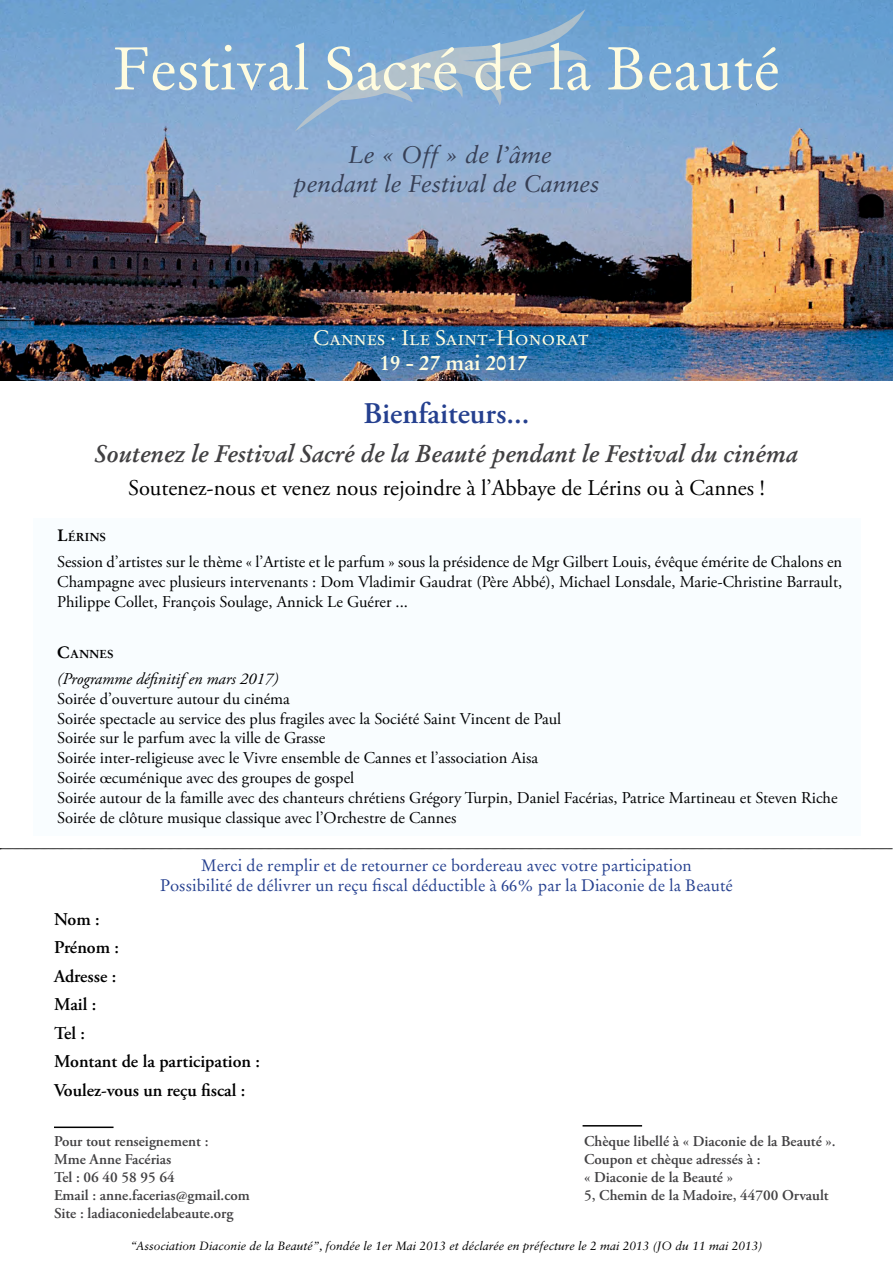
<style>
.page{position:relative;width:893px;height:1263px;background:#fff}
.page>*{position:absolute;margin:0;border:0;box-sizing:border-box;transform-origin:0 0}
.t1{font:60px "Stempel Garamond LT Std";color:#fffcdf}
.t2{font:600 30px "Adobe Garamond Pro";color:#25408f}
.t3{font:italic 700 24px "Stempel Garamond LT Std";color:#414042}
.t4{font:italic 24px/28.8px "Sabon LT Std";color:#373f55;text-align:center}
.t5{font:22.5px "Adobe Garamond Pro";color:#000}
.t6{font:21px "Stempel Garamond LT Std";color:#fffce0}
.t7{font:700 21px "Stempel Garamond LT Std";color:#fffce0}
.t8{font:600 18px/28.5px "Adobe Garamond Pro";color:#000}
.t9{font:16.5px/19.8px "Adobe Garamond Pro";color:#000;text-align:justify}
.t10{font:16.5px/19.8px "Stempel Garamond LT Std";color:#25408f;text-align:center}
.t11{font:italic 16.5px "Adobe Garamond Pro";color:#000}
.t12{font:600 15px/18px "Adobe Garamond Pro";color:#414042}
.t13{font:italic 12px "Sabon LT Std";color:#000}
.t14{font:700 11.55px "Stempel Garamond LT Std";color:#000}
.s1{font-size:16.5px}
</style>
<div class="page">
<div style="left:33px;top:518px;width:827px;height:318px;background:#f9fdff"></div>
<img style="left:0;top:0;width:893px;height:381px">
<svg style="left:295px;top:9px;width:293px;height:122px;background:#84acd1"></svg>
<svg style="left:0;top:848px;width:893px;height:1px"></svg>
<hr style="left:54px;top:1126px;width:60px;height:2px;background:#000">
<hr style="left:583px;top:1125px;width:59px;height:1px;background:#000">
<h1 class="t1" style="left:113px;top:33px;width:668px">Festival Sacré de la Beauté</h1>
<h3 class="t4" style="left:293px;top:140px;width:307px">Le « Off » de l’âme<br>pendant le Festival de Cannes</h3>
<p class="t6" style="left:313px;top:325px;width:277px">Cannes . Ile Saint-Honorat</p>
<p class="t7" style="left:379px;top:350px;width:150px">19 - 27 mai 2017</p>
<h2 class="t2" style="left:364px;top:396px;width:167px">Bienfaiteurs...</h2>
<h3 class="t3" style="left:95px;top:439px;width:705px">Soutenez le Festival Sacré de la Beauté pendant le Festival du cinéma</h3>
<h3 class="t5" style="left:128px;top:474px;width:638px">Soutenez-nous et venez nous rejoindre à l’Abbaye de Lérins ou à Cannes !</h3>
<p class="t14" style="left:57px;top:530px;width:50px"><span class="s1">L</span>ÉRINS</p>
<p class="t9" style="left:57px;top:552px;width:786px">Session d’artistes sur le thème « l’Artiste et le parfum » sous la présidence de Mgr Gilbert Louis, évêque émérite de Chalons en Champagne avec plusieurs intervenants : Dom Vladimir Gaudrat (Père Abbé), Michael Lonsdale, Marie-Christine Barrault, Philippe Collet, François Soulage, Annick Le Guérer ...</p>
<p class="t14" style="left:57px;top:647px;width:58px"><span class="s1">C</span>ANNES</p>
<p class="t11" style="left:57px;top:669px;width:223px">(Programme définitif en mars 2017)</p>
<p class="t9" style="left:57px;top:689px;width:782px;text-align:left">Soirée d’ouverture autour du cinéma<br>Soirée spectacle au service des plus fragiles avec la Société Saint Vincent de Paul<br>Soirée sur le parfum avec la ville de Grasse<br>Soirée inter-religieuse avec le Vivre ensemble de Cannes et l’association Aisa<br>Soirée œcuménique avec des groupes de gospel<br>Soirée autour de la famille avec des chanteurs chrétiens Grégory Turpin, Daniel Facérias, Patrice Martineau et Steven Riche Soirée de clôture musique classique avec l’Orchestre de Cannes</p>
<p class="t10" style="left:160px;top:856px;width:574px">Merci de remplir et de retourner ce bordereau avec votre participation<br>Possibilité de délivrer un reçu fiscal déductible à 66% par la Diaconie de la Beauté</p>
<p class="t8" style="left:54px;top:905px;width:208px">Nom :<br>Prénom :<br>Adresse :<br>Mail :<br>Tel :<br>Montant de la participation :<br>Voulez-vous un reçu fiscal :</p>
<p class="t12" style="left:54px;top:1132px;width:197px">Pour tout renseignement :<br>Mme Anne Facérias<br>Tel : 06 40 58 95 64<br>Email : anne.facerias@gmail.com<br>Site : ladiaconiedelabeaute.org</p>
<p class="t12" style="left:584px;top:1132px;width:253px">Chèque libellé à « Diaconie de la Beauté ».<br>Coupon et chèque adressés à :<br>« Diaconie de la Beauté »<br>5, Chemin de la Madoire, 44700 Orvault</p>
<p class="t13" style="left:131px;top:1239px;width:633px">“Association Diaconie de la Beauté”, fondée le 1er Mai 2013 et déclarée en préfecture le 2 mai 2013 (JO du 11 mai 2013)</p>
</div>
